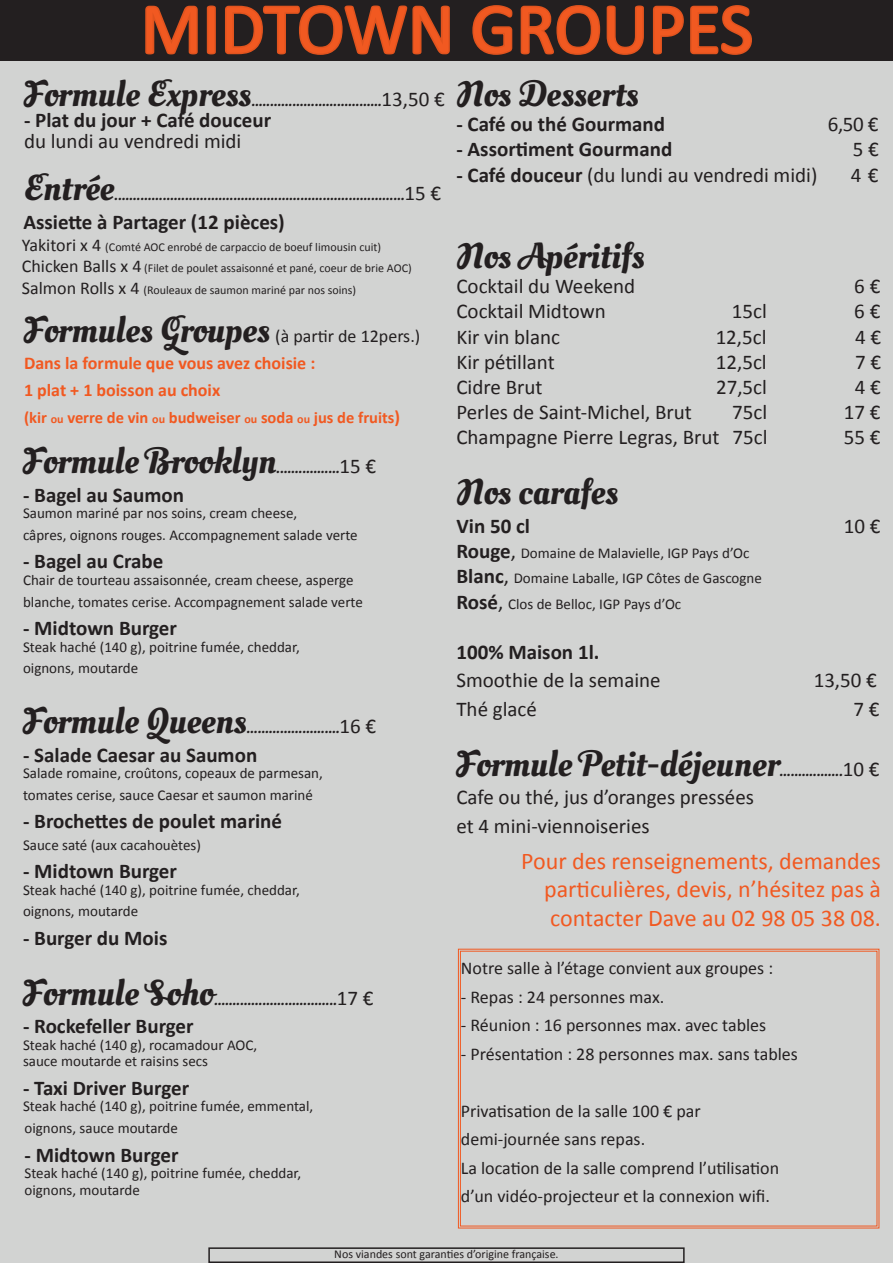
<style>
.page{position:relative;width:893px;height:1263px;background:#fff}
.page>*{position:absolute;margin:0;border:0;box-sizing:border-box;transform-origin:0 0}
.t1{font:72px "Calibri";color:#f15921}
.t2{font:36px "Oleo Script Swash Caps";color:#231f20}
.t3{font:24px "Calibri";color:#f15921}
.t4{font:21px "Calibri";color:#231f20}
.t5{font:700 21px "Calibri";color:#231f20}
.t6{font:18px "Calibri";color:#231f20}
.t7{font:700 18px "Calibri";color:#f15921}
.t8{font:700 16.5px "Calibri";color:#f15921}
.t9{font:15px/21.6px "Calibri";color:#231f20}
.t10{font:15px "Oleo Script Swash Caps";color:#231f20}
.t11{font:12px "Calibri";color:#231f20}
.s1{font-weight:700}
.s2{font-family:"Calibri";font-size:21px}
.s3{font-size:18px}
.s4{font-weight:700;font-size:21px}
.s5{font-size:21px}
.s6{font-family:"Oleo Script Swash Caps";font-size:36px}
.s7{font-size:12px}
</style>
<div class="page">
<div style="left:0;top:60px;width:893px;height:1203px;background:#d2d3d2"></div>
<div style="left:0;top:0;width:893px;height:60px;background:#231f20"></div>
<svg style="left:143px;top:5px;width:309px;height:65px"></svg>
<svg style="left:472px;top:5px;width:280px;height:50px"></svg>
<div style="left:457px;top:948px;width:423px;height:281px;background:#d2d3d2"></div>
<div style="left:460px;top:951px;width:417px;height:275px;border:1px solid #f15921"></div>
<div style="left:209px;top:1248px;width:475px;height:14px;background:#d2d3d2"></div>
<div style="left:208px;top:1247px;width:477px;height:16px;border:2px solid #231f20"></div>
<p class="t1" style="left:141px;top:-17px;width:614px">MIDTOWN GROUPES</p>
<p class="t2" style="left:24px;top:72px;width:229px">Formule Express</p>
<p class="t2" style="left:456px;top:72px;width:184px">Nos Desserts</p>
<p class="t5" style="left:456px;top:111px;width:210px">- Café ou thé Gourmand</p>
<p class="t4" style="left:828px;top:111px;width:52px">6,50 €</p>
<p class="t5" style="left:456px;top:136px;width:217px">- Assortiment Gourmand</p>
<p class="t4" style="left:853px;top:136px;width:28px">5 €</p>
<p class="t4" style="left:456px;top:161px;width:362px"><span class="s1">- Café douceur</span> (du lundi au vendredi midi)</p>
<p class="t4" style="left:851px;top:161px;width:29px">4 €</p>
<p class="t10" style="left:251px;top:92px;width:195px">...................................<span class="s2">13,50 €</span></p>
<p class="t5" style="left:24px;top:107px;width:249px">- Plat du jour + Café douceur</p>
<p class="t4" style="left:24px;top:128px;width:219px">du lundi au vendredi midi</p>
<p class="t2" style="left:23px;top:167px;width:92px">Entrée</p>
<p class="t10" style="left:114px;top:186px;width:328px">..............................................................................<span class="s2">15 €</span></p>
<p class="t5" style="left:23px;top:209px;width:263px">Assiette à Partager (12 pièces)</p>
<p class="t11" style="left:22px;top:239px;width:361px"><span class="s3">Yakitori x 4</span> (Comté AOC enrobé de carpaccio de boeuf limousin cuit)</p>
<p class="t11" style="left:22px;top:261px;width:391px"><span class="s3">Chicken Balls x 4</span> (Filet de poulet assaisonné et pané, coeur de brie AOC)</p>
<p class="t11" style="left:22px;top:282px;width:336px"><span class="s3">Salmon Rolls x 4</span> (Rouleaux de saumon mariné par nos soins)</p>
<p class="t2" style="left:456px;top:234px;width:190px">Nos Apéritifs</p>
<p class="t4" style="left:456px;top:273px;width:180px">Cocktail du Weekend</p>
<p class="t4" style="left:854px;top:273px;width:28px">6 €</p>
<p class="t4" style="left:456px;top:298px;width:151px">Cocktail Midtown</p>
<p class="t4" style="left:732px;top:298px;width:36px">15cl</p>
<p class="t4" style="left:854px;top:298px;width:28px">6 €</p>
<p class="t4" style="left:456px;top:323px;width:105px">Kir vin blanc</p>
<p class="t4" style="left:716px;top:323px;width:52px">12,5cl</p>
<p class="t4" style="left:855px;top:323px;width:28px">4 €</p>
<p class="t4" style="left:456px;top:349px;width:100px">Kir pétillant</p>
<p class="t4" style="left:716px;top:349px;width:52px">12,5cl</p>
<p class="t4" style="left:855px;top:349px;width:28px">7 €</p>
<p class="t4" style="left:456px;top:374px;width:88px">Cidre Brut</p>
<p class="t4" style="left:716px;top:374px;width:52px">27,5cl</p>
<p class="t4" style="left:855px;top:374px;width:28px">4 €</p>
<p class="t4" style="left:456px;top:399px;width:237px">Perles de Saint-Michel, Brut</p>
<p class="t4" style="left:732px;top:399px;width:36px">75cl</p>
<p class="t4" style="left:844px;top:399px;width:38px">17 €</p>
<p class="t4" style="left:456px;top:424px;width:313px">Champagne Pierre Legras, Brut 75cl</p>
<p class="t4" style="left:844px;top:424px;width:38px">55 €</p>
<p class="t2" style="left:456px;top:471px;width:163px">Nos carafes</p>
<p class="t5" style="left:456px;top:512px;width:75px">Vin 50 cl</p>
<p class="t4" style="left:844px;top:513px;width:38px">10 €</p>
<p class="t9" style="left:456px;top:542px;width:295px"><span class="s4">Rouge</span><span class="s5">,</span> Domaine de Malavielle, IGP Pays d’Oc</p>
<p class="t9" style="left:456px;top:568px;width:307px"><span class="s4">Blanc</span><span class="s5">,</span> Domaine Laballe, IGP Côtes de Gascogne</p>
<p class="t9" style="left:456px;top:593px;width:226px"><span class="s4">Rosé</span><span class="s5">,</span> Clos de Belloc, IGP Pays d’Oc</p>
<p class="t5" style="left:456px;top:638px;width:145px">100% Maison 1l.</p>
<p class="t4" style="left:456px;top:667px;width:206px">Smoothie de la semaine</p>
<p class="t4" style="left:814px;top:667px;width:65px">13,50 €</p>
<p class="t4" style="left:456px;top:695px;width:82px">Thé glacé</p>
<p class="t4" style="left:853px;top:695px;width:28px">7 €</p>
<p class="t2" style="left:456px;top:742px;width:325px">Formule Petit-déjeuner</p>
<p class="t6" style="left:24px;top:325px;width:398px"><span class="s6">Formules Groupes</span> (à partir de 12pers.)</p>
<p class="t7" style="left:24px;top:352px;width:293px">Dans la formule que vous avez choisie :</p>
<p class="t7" style="left:24px;top:379px;width:198px">1 plat + 1 boisson au choix</p>
<p class="t8" style="left:24px;top:407px;width:378px">(kir <span class="s7">ou</span> verre de vin <span class="s7">ou</span> budweiser <span class="s7">ou</span> soda <span class="s7">ou</span> jus de fruits<span class="s3">)</span></p>
<p class="t2" style="left:23px;top:439px;width:255px">Formule Brooklyn</p>
<p class="t10" style="left:276px;top:459px;width:101px">.................<span class="s2">15 €</span></p>
<p class="t5" style="left:23px;top:481px;width:163px">- Bagel au Saumon</p>
<p class="t9" style="left:23px;top:503px;width:336px">Saumon mariné par nos soins, cream cheese,<br>câpres, oignons rouges. Accompagnement salade verte</p>
<p class="t5" style="left:23px;top:548px;width:142px">- Bagel au Crabe</p>
<p class="t9" style="left:23px;top:569px;width:341px">Chair de tourteau assaisonnée, cream cheese, asperge blanche, tomates cerise. Accompagnement salade verte</p>
<p class="t5" style="left:23px;top:615px;width:155px">- Midtown Burger</p>
<p class="t9" style="left:23px;top:636px;width:278px">Steak haché (140 g), poitrine fumée, cheddar, oignons, moutarde</p>
<p class="t2" style="left:23px;top:699px;width:225px">Formule Queens</p>
<p class="t10" style="left:247px;top:719px;width:131px">.........................<span class="s2">16 €</span></p>
<p class="t5" style="left:23px;top:741px;width:236px">- Salade Caesar au Saumon</p>
<p class="t9" style="left:23px;top:762px;width:301px">Salade romaine, croûtons, copeaux de parmesan, tomates cerise, sauce Caesar et saumon mariné</p>
<p class="t5" style="left:23px;top:808px;width:261px">- Brochettes de poulet mariné</p>
<p class="t9" style="left:23px;top:834px;width:179px">Sauce saté (aux cacahouètes)</p>
<p class="t5" style="left:23px;top:858px;width:155px">- Midtown Burger</p>
<p class="t9" style="left:23px;top:879px;width:278px">Steak haché (140 g), poitrine fumée, cheddar, oignons, moutarde</p>
<p class="t5" style="left:23px;top:924px;width:146px">- Burger du Mois</p>
<p class="t2" style="left:23px;top:971px;width:192px">Formule Soho</p>
<p class="t10" style="left:779px;top:761px;width:101px">.................<span class="s2">10 €</span></p>
<p class="t4" style="left:456px;top:784px;width:299px">Cafe ou thé, jus d’oranges pressées</p>
<p class="t4" style="left:456px;top:812px;width:195px">et 4 mini-viennoiseries</p>
<p class="t3" style="left:521px;top:845px;width:361px">Pour des renseignements, demandes</p>
<p class="t3" style="left:544px;top:874px;width:338px">particulières, devis, n’hésitez pas à</p>
<p class="t3" style="left:550px;top:902px;width:332px">contacter Dave au 02 98 05 38 08.</p>
<p class="t6" style="left:461px;top:957px;width:314px">Notre salle à l’étage convient aux groupes :</p>
<p class="t6" style="left:461px;top:985px;width:205px">- Repas : 24 personnes max.</p>
<p class="t6" style="left:461px;top:1014px;width:307px">- Réunion : 16 personnes max. avec tables</p>
<p class="t6" style="left:461px;top:1042px;width:339px">- Présentation : 28 personnes max. sans tables</p>
<p class="t10" style="left:214px;top:991px;width:161px">.................................<span class="s2">17 €</span></p>
<p class="t5" style="left:23px;top:1013px;width:172px">- Rockefeller Burger</p>
<p class="t9" style="left:23px;top:1037px;width:236px;line-height:16.5px">Steak haché (140 g), rocamadour AOC, sauce moutarde et raisins secs</p>
<p class="t5" style="left:23px;top:1074px;width:168px">- Taxi Driver Burger</p>
<p class="t9" style="left:23px;top:1096px;width:292px">Steak haché (140 g), poitrine fumée, emmental, oignons, sauce moutarde</p>
<p class="t5" style="left:25px;top:1141px;width:155px">- Midtown Burger</p>
<p class="t9" style="left:25px;top:1165px;width:278px;line-height:16.5px">Steak haché (140 g), poitrine fumée, cheddar, oignons, moutarde</p>
<p class="t6" style="left:461px;top:1099px;width:241px">Privatisation de la salle 100 € par</p>
<p class="t6" style="left:461px;top:1128px;width:186px">demi-journée sans repas.</p>
<p class="t6" style="left:461px;top:1156px;width:320px">La location de la salle comprend l’utilisation</p>
<p class="t6" style="left:461px;top:1185px;width:310px">d’un vidéo-projecteur et la connexion wifi.</p>
<p class="t11" style="left:334px;top:1246px;width:226px">Nos viandes sont garanties d’origine française.</p>
</div>
